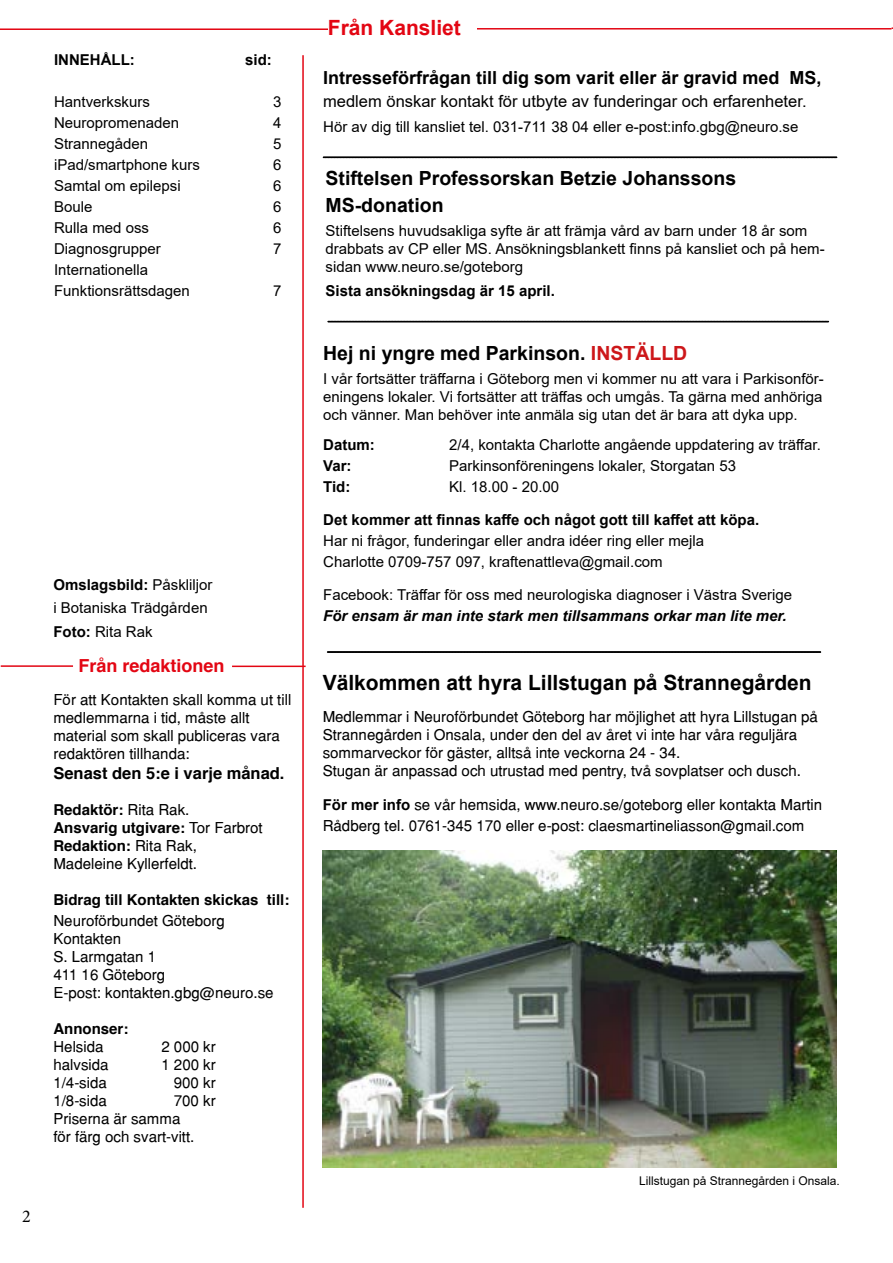
<style>
.page{position:relative;width:893px;height:1263px;background:#fff}
.page>*{position:absolute;margin:0;border:0;box-sizing:border-box;transform-origin:0 0}
.t1{font:700 21px "Arial";color:#000}
.t2{font:700 21px "Arial";color:#e30613}
.t3{font:700 19.5px/27px "Arial";color:#000}
.t4{font:700 18px "Arial";color:#000}
.t5{font:700 18px "Helvetica";color:#e30613}
.t6{font:18px "Minion Pro";color:#000}
.t7{font:16.5px "Arial";color:#000}
.t8{font:700 16.5px "Helvetica";color:#000}
.t9{font:15px/18px "Arial";color:#000}
.t10{font:15px/18px "Helvetica";color:#000}
.t11{font:700 15px "Arial";color:#000}
.t12{font:italic 700 15px "Arial";color:#000}
.t13{font:700 15px "Helvetica";color:#000}
.t14{font:12px "Arial";color:#000}
.s1{font-weight:700}
.s2{color:#cd171a}
.s3{font-family:"Arial";font-weight:700}
</style>
<div class="page">
<hr style="left:302px;top:55px;width:2px;height:1153px;background:#e30613">
<hr style="left:232px;top:666px;width:74px;height:1px;background:#e30613">
<hr style="left:1px;top:665px;width:72px;height:2px;background:#e30613">
<hr style="left:469px;top:28px;width:422px;height:2px;background:#e30613">
<hr style="left:0;top:28px;width:371px;height:2px;background:#e30613">
<div style="left:328px;top:20px;width:148px;height:28px;background:#fff"></div>
<img style="left:323px;top:850px;width:514px;height:317px">
<svg style="left:328px;top:321px;width:501px;height:1px"></svg>
<svg style="left:327px;top:652px;width:494px;height:1px"></svg>
<svg style="left:323px;top:157px;width:514px;height:1px"></svg>
<p class="t11" style="left:54px;top:49px;width:82px">INNEHÅLL:</p>
<p class="t11" style="left:245px;top:49px;width:28px">sid:</p>
<p class="t9" style="left:54px;top:93px;width:97px">Hantverkskurs</p>
<p class="t9" style="left:273px;top:93px;width:10px">3</p>
<p class="t9" style="left:54px;top:114px;width:127px">Neuropromenaden</p>
<p class="t9" style="left:273px;top:114px;width:10px">4</p>
<p class="t9" style="left:54px;top:135px;width:96px">Strannegåden</p>
<p class="t9" style="left:273px;top:135px;width:10px">5</p>
<p class="t9" style="left:54px;top:156px;width:147px">iPad/smartphone kurs</p>
<p class="t9" style="left:273px;top:156px;width:10px">6</p>
<p class="t9" style="left:54px;top:177px;width:128px">Samtal om epilepsi</p>
<p class="t9" style="left:273px;top:177px;width:10px">6</p>
<p class="t9" style="left:54px;top:198px;width:40px">Boule</p>
<p class="t9" style="left:273px;top:198px;width:10px">6</p>
<p class="t9" style="left:54px;top:219px;width:97px">Rulla med oss</p>
<p class="t9" style="left:273px;top:219px;width:10px">6</p>
<p class="t9" style="left:54px;top:240px;width:108px">Diagnosgrupper</p>
<p class="t9" style="left:273px;top:240px;width:10px">7</p>
<p class="t9" style="left:54px;top:259px;width:137px;line-height:21px">Internationella<br>Funktionsrättsdagen</p>
<p class="t9" style="left:273px;top:282px;width:10px">7</p>
<p class="t9" style="left:53px;top:574px;width:161px;line-height:22.5px"><span class="s1">Omslagsbild:</span> Påskliljor i Botaniska Trädgården</p>
<p class="t9" style="left:53px;top:622px;width:101px"><span class="s1">Foto:</span> Rita Rak</p>
<p class="t5" style="left:78px;top:651px;width:148px">Från redaktionen</p>
<p class="t10" style="left:53px;top:691px;width:239px">För att Kontakten skall komma ut till medlemmarna i tid, måste allt material som skall publiceras vara redaktören tillhanda:</p>
<p class="t8" style="left:53px;top:760px;width:233px">Senast den 5:e i varje månad.</p>
<p class="t10" style="left:53px;top:801px;width:211px"><span class="s1">Redaktör:</span> Rita Rak.<br><span class="s1">Ansvarig utgivare:</span> Tor Farbrot<br><span class="s1">Redaktion:</span> Rita Rak,<br>Madeleine Kyllerfeldt.</p>
<p class="t13" style="left:53px;top:888px;width:237px">Bidrag till Kontakten skickas till:</p>
<p class="t10" style="left:53px;top:912px;width:222px">Neuroförbundet Göteborg<br>Kontakten<br>S. Larmgatan 1<br>411 16 Göteborg<br>E-post: kontakten.gbg@neuro.se</p>
<p class="t13" style="left:53px;top:1017px;width:76px">Annonser:</p>
<p class="t10" style="left:53px;top:1038px;width:52px">Helsida</p>
<p class="t10" style="left:161px;top:1038px;width:56px">2 000 kr</p>
<p class="t10" style="left:53px;top:1056px;width:57px">halvsida</p>
<p class="t10" style="left:161px;top:1056px;width:56px">1 200 kr</p>
<p class="t10" style="left:53px;top:1074px;width:55px">1/4-sida</p>
<p class="t10" style="left:174px;top:1074px;width:43px">900 kr</p>
<p class="t10" style="left:53px;top:1092px;width:55px">1/8-sida</p>
<p class="t10" style="left:53px;top:1092px;width:164px;text-indent:120px">700 kr<br>Priserna är samma<br>för färg och svart-vitt.</p>
<p class="t6" style="left:22px;top:1204px;width:10px">2</p>
<h1 class="t2" style="left:328px;top:13px;width:135px">Från Kansliet</h1>
<p class="t4" style="left:323px;top:65px;width:500px">Intresseförfrågan till dig som varit eller är gravid med MS,</p>
<p class="t7" style="left:323px;top:89px;width:485px">medlem önskar kontakt för utbyte av funderingar och erfarenheter.</p>
<p class="t9" style="left:323px;top:118px;width:477px">Hör av dig till kansliet tel. 031-711 38 04 eller e-post:info.gbg@neuro.se</p>
<h2 class="t3" style="left:326px;top:165px;width:412px">Stiftelsen Professorskan Betzie Johanssons<br>MS-donation</h2>
<p class="t9" style="left:326px;top:222px;width:501px">Stiftelsens huvudsakliga syfte är att främja vård av barn under 18 år som drabbats av CP eller MS. Ansökningsblankett finns på kansliet och på hem&shy;sidan www.neuro.se/goteborg</p>
<p class="t11" style="left:326px;top:281px;width:231px">Sista ansökningsdag är 15 april.</p>
<h2 class="t3" style="left:323px;top:340px;width:366px">Hej ni yngre med Parkinson. <span class="s2">INSTÄLLD</span></h2>
<p class="t9" style="left:323px;top:370px;width:502px;text-align:justify">I vår fortsätter träffarna i Göteborg men vi kommer nu att vara i Parkisonför&shy;eningens lokaler. Vi fortsätter att träffas och umgås. Ta gärna med anhöriga och vänner. Man behöver inte anmäla sig utan det är bara att dyka upp.</p>
<p class="t11" style="left:323px;top:434px;width:53px">Datum:</p>
<p class="t9" style="left:449px;top:436px;width:373px">2/4, kontakta Charlotte angående uppdatering av träffar.</p>
<p class="t11" style="left:323px;top:455px;width:30px">Var:</p>
<p class="t9" style="left:449px;top:457px;width:288px">Parkinsonföreningens lokaler, Storgatan 53</p>
<p class="t11" style="left:323px;top:476px;width:29px">Tid:</p>
<p class="t9" style="left:449px;top:478px;width:112px">Kl. 18.00 - 20.00</p>
<p class="t11" style="left:323px;top:509px;width:438px">Det kommer att finnas kaffe och något gott till kaffet att köpa.</p>
<p class="t9" style="left:323px;top:530px;width:382px;line-height:21px">Har ni frågor, funderingar eller andra idéer ring eller mejla<br>Charlotte 0709-757 097, kraftenattleva@gmail.com</p>
<p class="t9" style="left:323px;top:586px;width:471px">Facebook: Träffar för oss med neurologiska diagnoser i Västra Sverige</p>
<p class="t12" style="left:323px;top:606px;width:465px">För ensam är man inte stark men tillsammans orkar man lite mer.</p>
<h1 class="t1" style="left:323px;top:668px;width:490px">Välkommen att hyra Lillstugan på Strannegården</h1>
<p class="t10" style="left:323px;top:707px;width:497px">Medlemmar i Neuroförbundet Göteborg har möjlighet att hyra Lillstugan på Strannegården i Onsala, under den del av året vi inte har våra reguljära sommarveckor för gäster, alltså inte veckorna 24 - 34.<br>Stugan är anpassad och utrustad med pentry, två sovplatser och dusch.</p>
<p class="t10" style="left:323px;top:794px;width:501px;line-height:21px"><span class="s3">För mer info</span> se vår hemsida, www.neuro.se/goteborg eller kontakta Martin<br>Rådberg tel. 0761-345 170 eller e-post: claesmartineliasson@gmail.com</p>
<p class="t14" style="left:639px;top:1173px;width:202px">Lillstugan på Strannegården i Onsala.</p>
</div>
